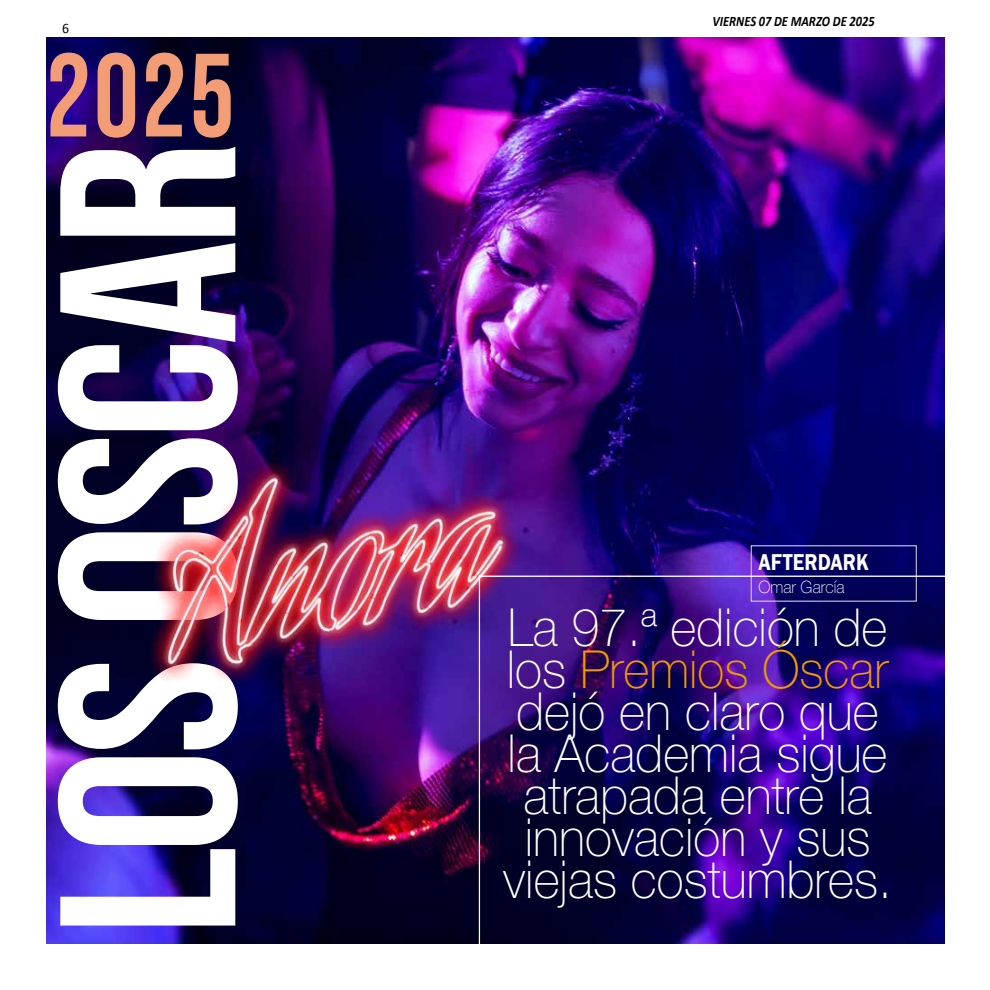
<style>
.page{position:relative;width:990px;height:990px;background:#fff}
.page>*{position:absolute;margin:0;border:0;box-sizing:border-box;transform-origin:0 0}
.t1{font:250px "Bebas Neue";letter-spacing:-.025em;color:#fff;scale:1.05 1}
.t2{font:118.12px "Bebas Neue";color:#f39d77;scale:.95 1}
.t3{font:100 52.5px/42px "Helvetica Neue";color:#fff;text-align:center;scale:.95 1}
.t4{font:600 23.62px "Franklin Gothic";letter-spacing:.005em;color:#fff;scale:.86 1}
.t5{font:100 17px "Helvetica Neue";color:#fff;scale:.95 1}
.t6{font:italic 700 14.5px "Calibri";color:#000;scale:.86 1}
.t7{font:14.5px "Calibri";color:#000;scale:.95 1}
.s1{color:#ee9c00}
</style>
<div class="page">
<img style="left:46px;top:37px;width:899px;height:907px">
<img style="left:121px;top:432px;width:430px;height:305px">
<hr style="left:479px;top:576px;width:466px;height:1px;background:#fff">
<hr style="left:479px;top:575px;width:1px;height:369px;background:#fff">
<p class="t7" style="left:62px;top:19px;width:9px">6</p>
<h2 class="t2" style="left:46px;top:29px;width:200px">2025</h2>
<h1 class="t1" style="left:7px;top:936px;width:759px;rotate:-90deg">Los Oscar</h1>
<p class="t6" style="left:712px;top:12px;width:190px">VIERNES 07 DE MARZO DE 2025</p>
<p class="t4" style="left:759px;top:548px;width:130px">AFTERDARK</p>
<p class="t5" style="left:759px;top:578px;width:92px">Omar García</p>
<p class="t3" style="left:507px;top:607px;width:403px">La 97.ª edición de los <span class="s1">Premios Óscar </span>dejó en claro que la Academia sigue atrapada entre la innovación y sus</p>
<p class="t3" style="left:503px;top:859px;width:411px">viejas costumbres.</p>
</div>
